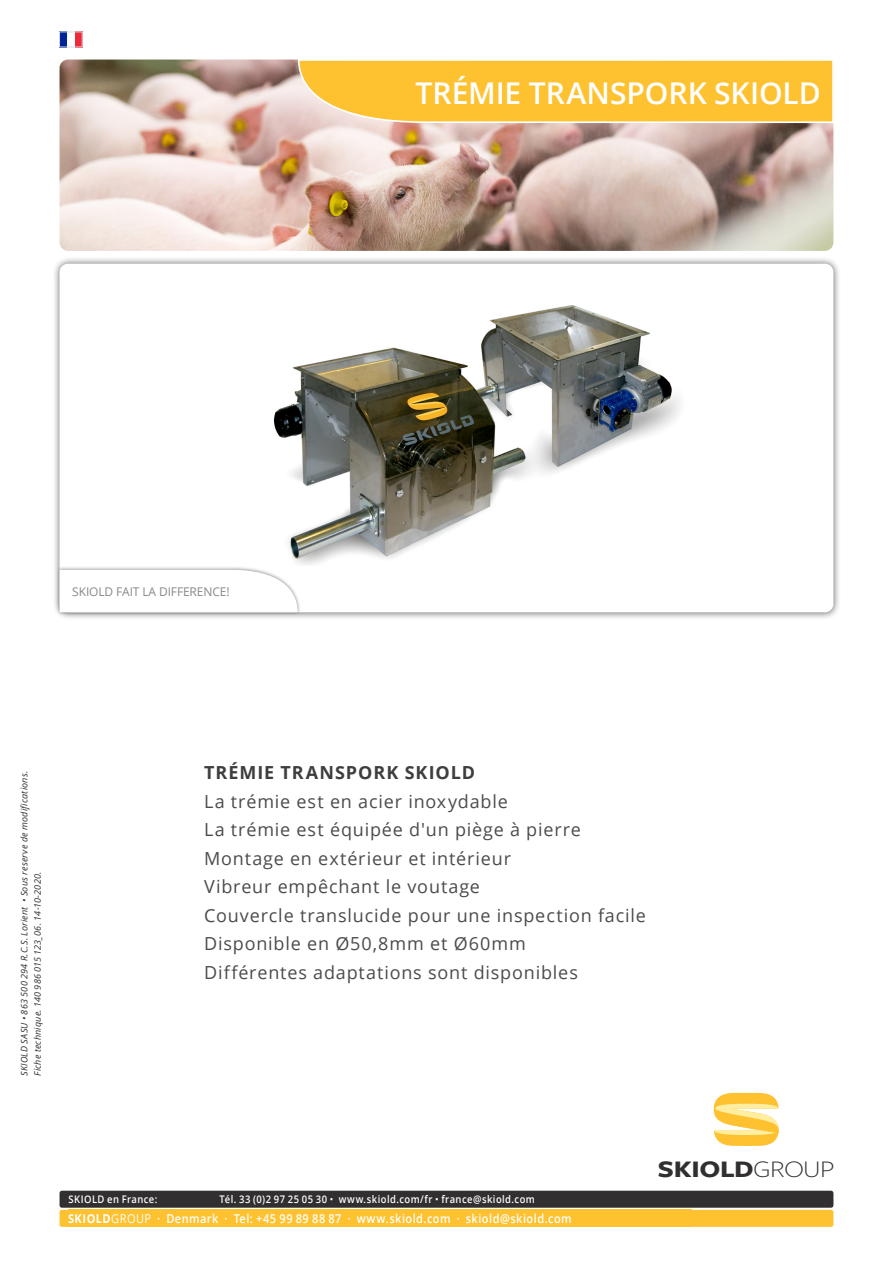
<style>
.page{position:relative;width:893px;height:1263px;background:#fff}
.page>*{position:absolute;margin:0;border:0;box-sizing:border-box;transform-origin:0 0}
.headline_1{font:600 30px "Open Sans";color:#fff}
.t1{font:700 24.75px "Freight Sans Pro";letter-spacing:-.01em;color:#312f30;scale:1.16 1}
.headline_4{font:18px "Open Sans";letter-spacing:.045em;color:#4a4b4c}
.headline_4_bold{font:700 18px "Open Sans";letter-spacing:.055em;color:#3e3e3f}
.t2{font:600 12.3px "Open Sans";letter-spacing:.04em;color:#fff;scale:.9 1}
.t3{font:12px "Open Sans";letter-spacing:-.01em;color:#86888b}
.t4{font:600 10.5px "Open Sans";letter-spacing:.045em;color:#fff;scale:.9 1}
.all_rights_reserved{font:italic 9px "Open Sans";letter-spacing:.02em;color:#312f30}
.s1{font-weight:400}
.s2{font-weight:700}
.s3{font-weight:300}
</style>
<div class="page">
<div style="left:52px;top:256px;width:789px;height:364px;background:#312f30;opacity:.75"></div>
<div style="left:60px;top:264px;width:773px;height:348px;background:#fff;border-radius:9px"></div>
<div style="left:60px;top:1210px;width:773px;height:17px;background:#fec231;border-radius:2px"></div>
<svg style="left:714px;top:1093px;width:65px;height:53px"></svg>
<div style="left:60px;top:1191px;width:773px;height:17px;background:#312f30;border-radius:2px"></div>
<img style="left:60px;top:60px;width:773px;height:191px">
<svg style="left:297px;top:59px;width:537px;height:65px;background:#fcc645"></svg>
<div style="left:56px;top:566px;width:245px;height:50px;background:#312f30;opacity:.5"></div>
<svg style="left:60px;top:570px;width:238px;height:42px"></svg>
<img style="left:274px;top:305px;width:406px;height:260px">
<img style="left:61px;top:34px;width:19px;height:11px">
<div style="left:59px;top:32px;width:23px;height:15px;border:1px solid #dddee0"></div>
<p class="headline_1" style="left:415px;top:72px;width:407px">TRÉMIE TRANSPORK SKIOLD</p>
<p class="t3" style="left:72px;top:583px;width:159px">SKIOLD FAIT LA DIFFERENCE!</p>
<p class="all_rights_reserved" style="left:18px;top:1076px;width:307px;rotate:-90deg">SKIOLD SASU • 863 500 294 R.C.S. Lorient • Sous reserve de modifications.</p>
<p class="all_rights_reserved" style="left:31px;top:1076px;width:206px;rotate:-90deg">Fiche technique. 140 986 015 123_06. 14-10-2020.</p>
<p class="headline_4_bold" style="left:204px;top:760px;width:272px">TRÉMIE TRANSPORK SKIOLD</p>
<p class="headline_4" style="left:204px;top:789px;width:305px">La trémie est en acier inoxydable</p>
<p class="headline_4" style="left:204px;top:817px;width:378px">La trémie est équipée d'un piège à pierre</p>
<p class="headline_4" style="left:204px;top:846px;width:308px">Montage en extérieur et intérieur</p>
<p class="headline_4" style="left:204px;top:874px;width:277px">Vibreur empêchant le voutage</p>
<p class="headline_4" style="left:204px;top:903px;width:443px">Couvercle translucide pour une inspection facile</p>
<p class="headline_4" style="left:204px;top:931px;width:323px">Disponible en Ø50,8mm et Ø60mm</p>
<p class="headline_4" style="left:204px;top:960px;width:375px">Différentes adaptations sont disponibles</p>
<p class="t4" style="left:69px;top:1192px;width:100px">SKIOLD en France:</p>
<p class="t4" style="left:220px;top:1192px;width:352px">Tél. 33 (0)2 97 25 05 30 <span class="s1">•</span> www.skiold.com/fr <span class="s1">•</span> france@skiold.com</p>
<p class="t2" style="left:68px;top:1210px;width:561px"><span class="s2">SKIOLD</span><span class="s1">GROUP</span> · Denmark · Tel: +45 99 89 88 87 · www.skiold.com · skiold@skiold.com</p>
<h2 class="t1" style="left:658px;top:1152px;width:154px">SKIOLD<span class="s3">GROUP</span></h2>
</div>
